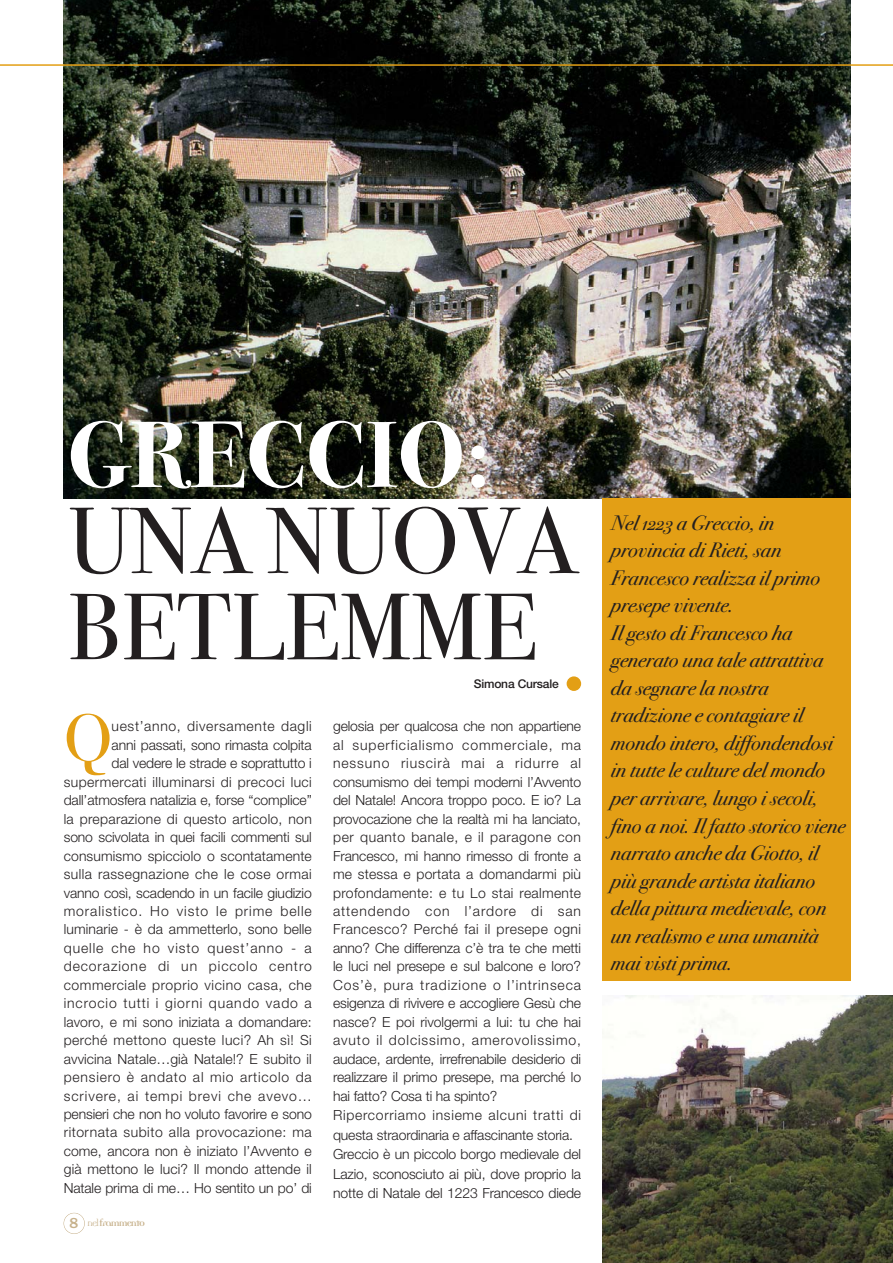
<style>
.page{position:relative;width:893px;height:1263px;background:#fff}
.page>*{position:absolute;margin:0;border:0;box-sizing:border-box;transform-origin:0 0}
.t1{font:94.2px/86.1px "Bodoni Svty Two OSITCTT Book";color:#231f20}
.t2{font:94.2px "Bodoni Svty Two OSITCTT Bold";color:#fff}
.t3{font:67.35px "Bodoni Svty Two OSITCTT Book";color:#e39f15}
.t4{font:21px/27.5px "Bodoni Svty Two OSITCTT Book It";color:#231f20}
.t5{font:300 13.95px/18.5px "Helvetica Neue";letter-spacing:.01em;color:#231f20;text-align:right}
.t6{font:300 13.95px/19.5px "Helvetica Neue";letter-spacing:-.01em;color:#231f20}
.t7{font:500 12px "Helvetica Neue";letter-spacing:-.015em;color:#231f20}
.t8{font:700 10.95px "Democratica";letter-spacing:-.1em;color:#c7b18b}
.s1{font-family:"Franklin Gothic";font-weight:500;font-size:15px}
.s2{font-weight:400}
</style>
<div class="page">
<div style="left:64px;top:1213px;width:21px;height:21px;border:1px solid #c7b18b;border-radius:50%"></div>
<img style="left:64px;top:0;width:786px;height:498px">
<div style="left:602px;top:498px;width:248px;height:483px;background:#e39f15"></div>
<div style="left:567px;top:676px;width:14px;height:15px;background:#e39f15;border-radius:50%"></div>
<img style="left:602px;top:995px;width:291px;height:268px">
<hr style="left:0;top:64px;width:893px;height:2px;background:#e39f15">
<h1 class="t2" style="left:68px;top:399px;width:425px">GRECCIO:</h1>
<h1 class="t1" style="left:68px;top:509px;width:509px">UNA NUOVA<br>BETLEMME</h1>
<p class="t7" style="left:474px;top:680px;width:87px">Simona Cursale</p>
<h2 class="t3" style="left:64px;top:713px;width:50px">Q</h2>
<p class="t5" style="left:64px;top:719px;width:250px">uest’anno, diversamente dagli<br>anni passati, sono rimasta colpita<br>dal vedere le strade e soprattutto i supermercati illuminarsi di precoci luci dall’atmosfera natalizia e, forse “complice” la preparazione di questo articolo, non sono scivolata in quei facili commenti sul consumismo spicciolo o scontatamente sulla rassegnazione che le cose ormai vanno così, scadendo in un facile giudizio moralistico. Ho visto le prime belle luminarie - è da ammetterlo, sono belle quelle che ho visto quest’anno - a decorazione di un piccolo centro commerciale proprio vicino casa, che incrocio tutti i giorni quando vado a lavoro, e mi sono iniziata a domandare: perché mettono queste luci? Ah sì! Si avvicina Natale…già Natale!? E subito il pensiero è andato al mio articolo da scrivere, ai tempi brevi che avevo… pensieri che non ho voluto favorire e sono ritornata subito alla provocazione: ma come, ancora non è iniziato l’Avvento e già mettono le luci? Il mondo attende il Natale prima di me… Ho sentito un po’ di</p>
<p class="t5" style="left:333px;top:719px;width:250px;text-align:justify">gelosia per qualcosa che non appartiene al superficialismo commerciale, ma nessuno riuscirà mai a ridurre al consumismo dei tempi moderni l’Avvento del Natale! Ancora troppo poco. E io? La provocazione che la realtà mi ha lanciato, per quanto banale, e il paragone con Francesco, mi hanno rimesso di fronte a me stessa e portata a domandarmi più profondamente: e tu Lo stai realmente attendendo con l’ardore di san Francesco? Perché fai il presepe ogni anno? Che differenza c’è tra te che metti le luci nel presepe e sul balcone e loro?<br>Cos’è, pura tradizione o l’intrinseca esigenza di rivivere e accogliere Gesù che nasce? E poi rivolgermi a lui: tu che hai avuto il dolcissimo, amerovolissimo, audace, ardente, irrefrenabile desiderio di realizzare il primo presepe, ma perché lo hai fatto? Cosa ti ha spinto?</p>
<p class="t6" style="left:333px;top:1107px;width:250px">Ripercorriamo insieme alcuni tratti di questa straordinaria e affascinante storia.<br>Greccio è un piccolo borgo medievale del Lazio, sconosciuto ai più, dove proprio la notte di Natale del 1223 Francesco diede</p>
<p class="t8" style="left:70px;top:1215px;width:77px"><span class="s1">8</span> <span class="s2">nel</span>frammento</p>
<p class="t4" style="left:611px;top:511px;width:236px">Nel 1223 a Greccio, in provincia di Rieti, san<br>Francesco realizza il primo presepe vivente.<br>Il gesto di Francesco ha generato una tale attrattiva da segnare la nostra tradizione e contagiare il mondo intero, diffondendosi in tutte le culture del mondo per arrivare, lungo i secoli, fino a noi. Il fatto storico viene narrato anche da Giotto, il più grande artista italiano della pittura medievale, con un realismo e una umanità mai visti prima.</p>
</div>
